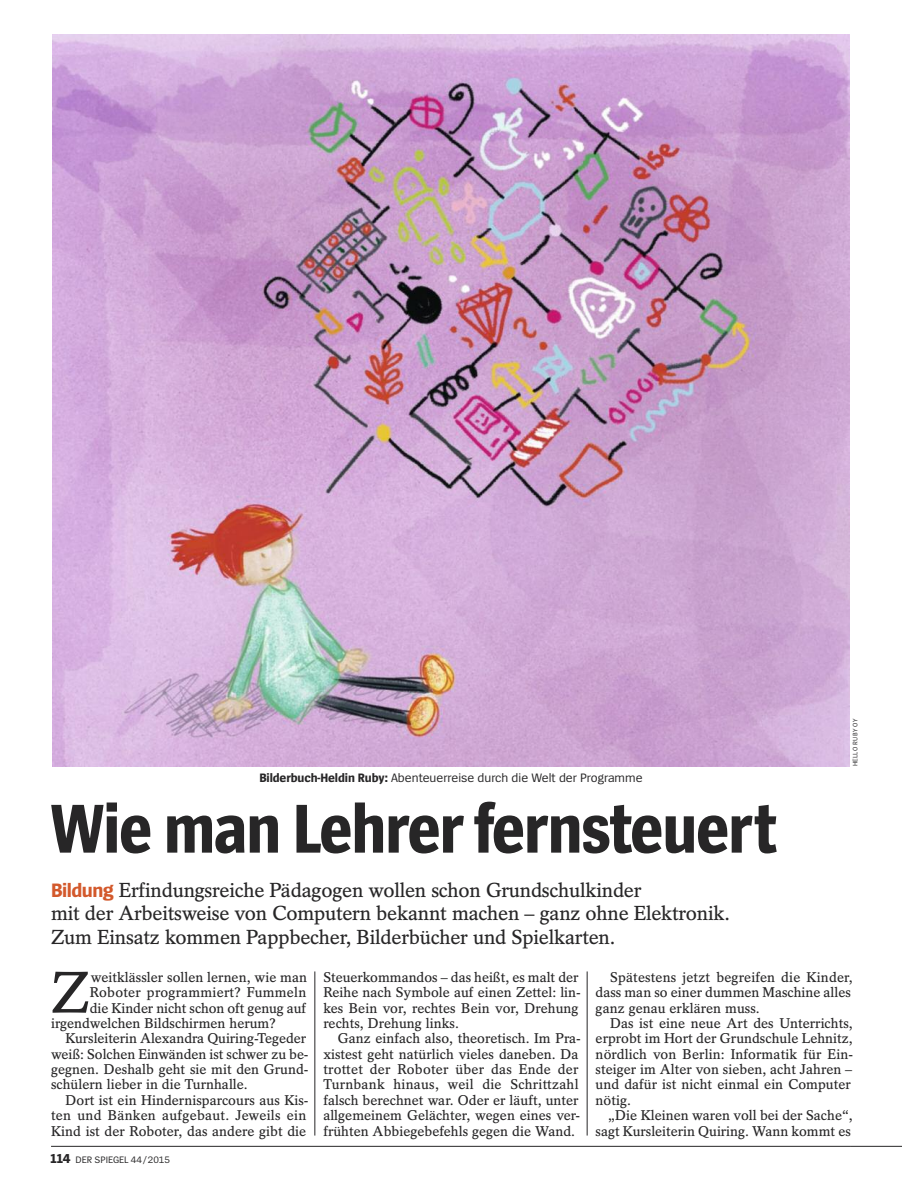
<style>
.page{position:relative;width:902px;height:1191px;background:#fff}
.page>*{position:absolute;margin:0;border:0;box-sizing:border-box;transform-origin:0 0}
.t1{font:700 72px "Spiegel Sans Cd";letter-spacing:-.025em;color:#272627}
.t2{font:600 58.2px "Spiegel Serif";color:#272627}
.t3{font:600 20.25px/23.2px "Spiegel Serif";letter-spacing:-.015em;color:#272627}
.t4{font:600 14.1px/15.3px "Spiegel Serif";color:#272627}
.t5{font:12.75px "Spiegel Sans";color:#272627}
.t6{font:9.75px "Spiegel Sans";letter-spacing:-.005em;color:#272627}
.t7{font:6.75px "Spiegel Sans";letter-spacing:.045em;color:#272627}
.s1{font-weight:700}
.s2{font-family:"Spiegel Sans";font-weight:700;color:#d3592c}
.s3{font-weight:700;font-size:13.5px}
</style>
<div class="page">
<hr style="left:51px;top:1146px;width:799px;height:1px;background:#272627">
<hr style="left:850px;top:1146px;width:51px;height:1px;background:#272627">
<hr style="left:314px;top:971px;width:1px;height:164px;background:#272627">
<hr style="left:587px;top:971px;width:1px;height:164px;background:#272627">
<img style="left:53px;top:34px;width:796px;height:732px">
<p class="t5" style="left:259px;top:773px;width:384px"><span class="s1">Bilderbuch-Heldin Ruby:</span> Abenteuerreise durch die Welt der Programme</p>
<h1 class="t1" style="left:51px;top:802px;width:727px">Wie man Lehrer fernsteuert</h1>
<h3 class="t3" style="left:51px;top:880px;width:680px"><span class="s2">Bildung</span> Erfindungsreiche Pädagogen wollen schon Grundschulkinder<br>mit der Arbeitsweise von Computern bekannt machen – ganz ohne Elektronik.<br>Zum Einsatz kommen Pappbecher, Bilderbücher und Spielkarten.</h3>
<p class="t7" style="left:852px;top:766px;width:49px;rotate:-90deg">HELLO RUBY OY</p>
<h2 class="t2" style="left:51px;top:972px;width:40px">Z</h2>
<p class="t4" style="left:91px;top:970px;width:218px">weitklässler sollen lernen, wie man</p>
<p class="t4" style="left:90px;top:986px;width:218px">Roboter programmiert? Fummeln</p>
<p class="t4" style="left:90px;top:1001px;width:218px">die Kinder nicht schon oft genug auf</p>
<p class="t4" style="left:51px;top:1017px;width:226px">irgendwelchen Bildschirmen herum?</p>
<p class="t4" style="left:65px;top:1032px;width:242px">Kursleiterin Alexandra Quiring-Tegeder</p>
<p class="t4" style="left:51px;top:1047px;width:259px">weiß: Solchen Einwänden ist schwer zu be-</p>
<p class="t4" style="left:51px;top:1063px;width:259px">gegnen. Deshalb geht sie mit den Grund-</p>
<p class="t4" style="left:51px;top:1078px;width:198px">schülern lieber in die Turnhalle.</p>
<p class="t4" style="left:65px;top:1093px;width:245px">Dort ist ein Hindernisparcours aus Kis-</p>
<p class="t4" style="left:51px;top:1109px;width:257px">ten und Bänken aufgebaut. Jeweils ein</p>
<p class="t4" style="left:51px;top:1124px;width:257px">Kind ist der Roboter, das andere gibt die</p>
<p class="t6" style="left:51px;top:1156px;width:121px"><span class="s3">114</span> DER SPIEGEL 44/2015</p>
<p class="t4" style="left:323px;top:970px;width:259px">Steuerkommandos – das heißt, es malt der Reihe nach Symbole auf einen Zettel: lin&shy;kes Bein vor, rechtes Bein vor, Drehung rechts, Drehung links.</p>
<p class="t4" style="left:323px;top:1032px;width:259px;text-indent:14px">Ganz einfach also, theoretisch. Im Pra&shy;xistest geht natürlich vieles daneben. Da trottet der Roboter über das Ende der Turnbank hinaus, weil die Schrittzahl falsch berechnet war. Oder er läuft, unter allgemeinem Gelächter, wegen eines ver&shy;frühten Abbiegebefehls gegen die Wand.</p>
<p class="t4" style="left:595px;top:970px;width:259px;text-indent:14px">Spätestens jetzt begreifen die Kinder, dass man so einer dummen Maschine alles ganz genau erklären muss.</p>
<p class="t4" style="left:595px;top:1016px;width:259px;text-indent:14px">Das ist eine neue Art des Unterrichts, erprobt im Hort der Grundschule Lehnitz, nördlich von Berlin: Informatik für Ein&shy;steiger im Alter von sieben, acht Jahren – und dafür ist nicht einmal ein Computer nötig.</p>
<p class="t4" style="left:595px;top:1109px;width:259px;text-align:right">„Die Kleinen waren voll bei der Sache“, sagt Kursleiterin Quiring. Wann kommt es</p>
</div>
